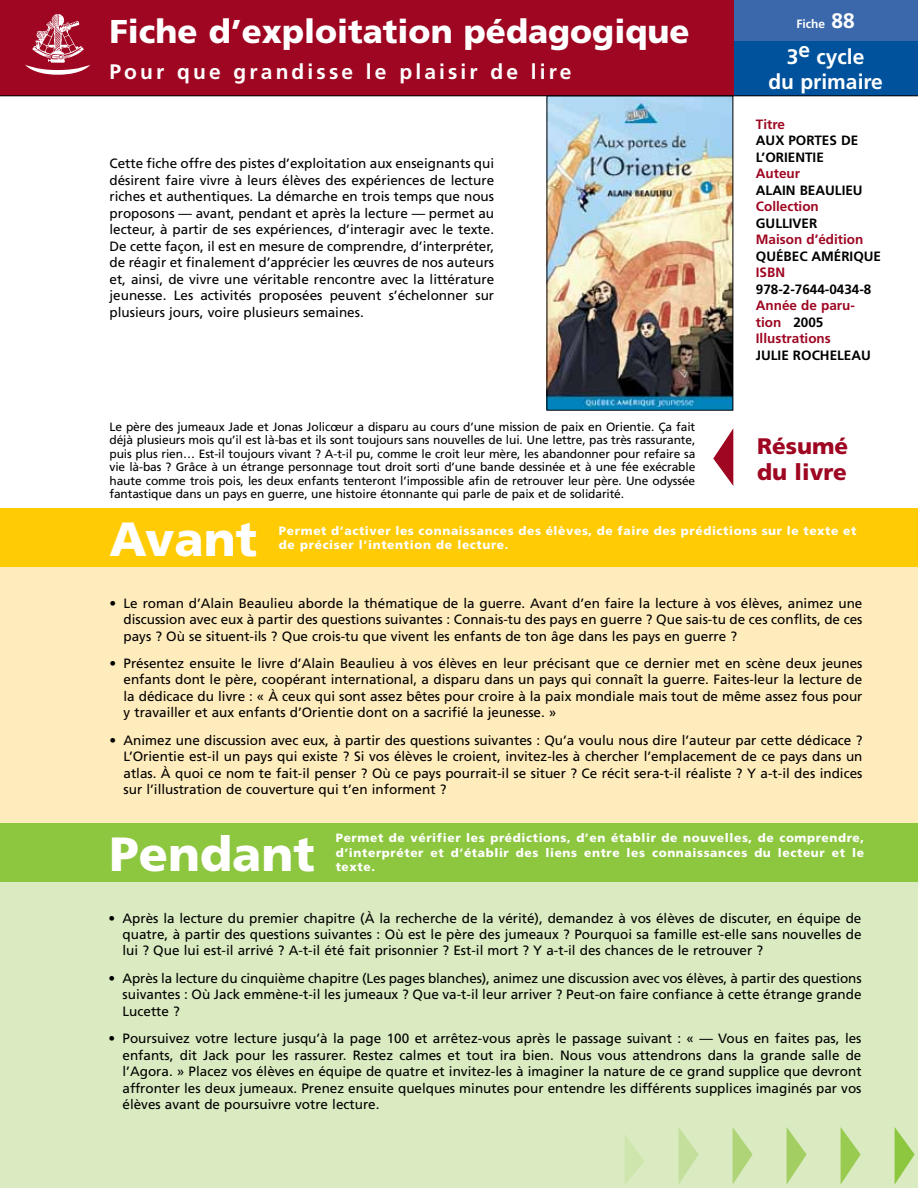
<style>
.page{position:relative;width:918px;height:1188px;background:#fff}
.page>*{position:absolute;margin:0;border:0;box-sizing:border-box;transform-origin:0 0}
.t1{font:900 48px "Frutiger";color:#fff}
.t2{font:900 33px "Frutiger";color:#fff}
.t3{font:900 22.5px/25.5px "Frutiger";color:#9e0621}
.t4{font:700 21px "Frutiger";letter-spacing:.15em;color:#fff}
.t5{font:700 21px/25.2px "Frutiger";color:#fff;text-align:center}
.t6{font:13.5px/16.5px "Frutiger";color:#000;text-align:justify}
.t7{font:700 13.5px/16.5px "Frutiger";color:#000}
.t8{font:700 13.5px/16.5px "Frutiger";color:#9e0621}
.t9{font:12px/13.5px "Frutiger";letter-spacing:-.01em;color:#000;text-align:justify}
.t10{font:900 12px/14.4px "Frutiger";letter-spacing:.05em;color:#fff}
.t11{font:700 12px "Frutiger";color:#fff}
.s1{font-size:21px}
.s2{color:#000}
</style>
<div class="page">
<div style="left:729px;top:12px;width:189px;height:84px;background:#00529c"></div>
<div style="left:729px;top:0;width:189px;height:40px;background:#3a68aa"></div>
<div style="left:0;top:0;width:733px;height:96px;background:#9e0621"></div>
<svg style="left:713px;top:429px;width:20px;height:57px"></svg>
<hr style="left:0;top:96px;width:918px;height:1px;background:#000">
<svg style="left:25px;top:14px;width:65px;height:61px"></svg>
<div style="left:0;top:861px;width:918px;height:327px;background:#daebc1"></div>
<div style="left:0;top:542px;width:918px;height:319px;background:#ffecbc"></div>
<div style="left:0;top:824px;width:918px;height:58px;background:#8dc63f"></div>
<div style="left:0;top:508px;width:918px;height:59px;background:#ffcb05"></div>
<svg style="left:625px;top:1135px;width:19px;height:49px"></svg>
<svg style="left:679px;top:1128px;width:20px;height:56px"></svg>
<svg style="left:733px;top:1128px;width:20px;height:56px"></svg>
<svg style="left:787px;top:1128px;width:20px;height:56px"></svg>
<svg style="left:841px;top:1128px;width:20px;height:56px"></svg>
<svg style="left:895px;top:1128px;width:20px;height:56px"></svg>
<img style="left:549px;top:98px;width:182px;height:310px">
<h2 class="t2" style="left:110px;top:11px;width:582px">Fiche d’exploitation pédagogique</h2>
<h3 class="t4" style="left:110px;top:59px;width:463px">Pour que grandisse le plaisir de lire</h3>
<p class="t6" style="left:110px;top:155px;width:386px">Cette fiche offre des pistes d’exploitation aux enseignants qui désirent faire vivre à leurs élèves des expériences de lecture riches et authentiques. La démarche en trois temps que nous proposons — avant, pendant et après la lecture — permet au lecteur, à partir de ses expériences, d’interagir avec le texte.<br>De cette façon, il est en mesure de comprendre, d’interpréter, de réagir et finalement d’apprécier les œuvres de nos auteurs et, ainsi, de vivre une véritable rencontre avec la littérature jeunesse. Les activités proposées peuvent s’échelonner sur plusieurs jours, voire plusieurs semaines.</p>
<p class="t9" style="left:110px;top:419px;width:587px">Le père des jumeaux Jade et Jonas Jolicœur a disparu au cours d’une mission de paix en Orientie. Ça fait déjà plusieurs mois qu’il est là-bas et ils sont toujours sans nouvelles de lui. Une lettre, pas très rassurante, puis plus rien… Est-il toujours vivant ? A-t-il pu, comme le croit leur mère, les abandonner pour refaire sa vie là-bas ? Grâce à un étrange personnage tout droit sorti d’une bande dessinée et à une fée exécrable haute comme trois pois, les deux enfants tenteront l’impossible afin de retrouver leur père. Une odyssée fantastique dans un pays en guerre, une histoire étonnante qui parle de paix et de solidarité.</p>
<p class="t11" style="left:796px;top:17px;width:60px">Fiche <span class="s1">88</span></p>
<h3 class="t5" style="left:768px;top:43px;width:116px">3e cycle<br>du primaire</h3>
<p class="t8" style="left:756px;top:116px;width:31px">Titre</p>
<p class="t7" style="left:756px;top:132px;width:104px">Aux portes de l’Orientie</p>
<p class="t8" style="left:756px;top:165px;width:46px">Auteur</p>
<p class="t7" style="left:756px;top:182px;width:108px">alain beaulieu</p>
<p class="t8" style="left:756px;top:198px;width:65px">Collection</p>
<p class="t7" style="left:756px;top:215px;width:63px">gulliver</p>
<p class="t8" style="left:756px;top:231px;width:109px">Maison d’édition</p>
<p class="t7" style="left:756px;top:248px;width:117px">QUÉBEC AMÉRIQUE</p>
<p class="t8" style="left:756px;top:264px;width:7px">ISBN</p>
<p class="t7" style="left:756px;top:281px;width:117px">978-2-7644-0434-8</p>
<p class="t8" style="left:756px;top:297px;width:101px">Année de paru&shy;tion <span class="s2">2005<br></span>Illustrations</p>
<p class="t7" style="left:756px;top:347px;width:117px">julie rocheleau</p>
<h3 class="t3" style="left:757px;top:433px;width:93px">Résumé du livre</h3>
<h1 class="t1" style="left:110px;top:510px;width:149px">Avant</h1>
<p class="t10" style="left:279px;top:523px;width:579px">Permet d’activer les connaissances des élèves, de faire des prédictions sur le texte et de préciser l’intention de lecture.</p>
<p class="t6" style="left:124px;top:594px;width:740px;text-indent:-14px">• Le roman d’Alain Beaulieu aborde la thématique de la guerre. Avant d’en faire la lecture à vos élèves, animez une discussion avec eux à partir des questions suivantes : Connais-tu des pays en guerre ? Que sais-tu de ces conflits, de ces pays ? Où se situent-ils ? Que crois-tu que vivent les enfants de ton âge dans les pays en guerre ?</p>
<p class="t6" style="left:124px;top:655px;width:741px;text-indent:-14px">• Présentez ensuite le livre d’Alain Beaulieu à vos élèves en leur précisant que ce dernier met en scène deux jeunes enfants dont le père, coopérant international, a disparu dans un pays qui connaît la guerre. Faites-leur la lecture de la dédicace du livre : « À ceux qui sont assez bêtes pour croire à la paix mondiale mais tout de même assez fous pour y travailler et aux enfants d’Orientie dont on a sacrifié la jeunesse. »</p>
<p class="t6" style="left:124px;top:732px;width:740px;text-indent:-14px">• Animez une discussion avec eux, à partir des questions suivantes : Qu’a voulu nous dire l’auteur par cette dédicace ?<br>L’Orientie est-il un pays qui existe ? Si vos élèves le croient, invitez-les à chercher l’emplacement de ce pays dans un atlas. À quoi ce nom te fait-il penser ? Où ce pays pourrait-il se situer ? Ce récit sera-t-il réaliste ? Y a-t-il des indices sur l’illustration de couverture qui t’en informent ?</p>
<h1 class="t1" style="left:110px;top:826px;width:207px">Pendant</h1>
<p class="t10" style="left:336px;top:831px;width:530px;text-align:justify">Permet de vérifier les prédictions, d’en établir de nouvelles, de comprendre, d’interpréter et d’établir des liens entre les connaissances du lecteur et le texte.</p>
<p class="t6" style="left:123px;top:909px;width:741px;text-indent:-14px">• Après la lecture du premier chapitre (À la recherche de la vérité), demandez à vos élèves de discuter, en équipe de quatre, à partir des questions suivantes : Où est le père des jumeaux ? Pourquoi sa famille est-elle sans nouvelles de lui ? Que lui est-il arrivé ? A-t-il été fait prisonnier ? Est-il mort ? Y a-t-il des chances de le retrouver ?</p>
<p class="t6" style="left:123px;top:970px;width:741px;text-indent:-14px">• Après la lecture du cinquième chapitre (Les pages blanches), animez une discussion avec vos élèves, à partir des questions suivantes : Où Jack emmène-t-il les jumeaux ? Que va-t-il leur arriver ? Peut-on faire confiance à cette étrange grande Lucette ?</p>
<p class="t6" style="left:123px;top:1030px;width:741px;text-indent:-14px">• Poursuivez votre lecture jusqu’à la page 100 et arrêtez-vous après le passage suivant : « — Vous en faites pas, les enfants, dit Jack pour les rassurer. Restez calmes et tout ira bien. Nous vous attendrons dans la grande salle de l’Agora. » Placez vos élèves en équipe de quatre et invitez-les à imaginer la nature de ce grand supplice que devront affronter les deux jumeaux. Prenez ensuite quelques minutes pour entendre les différents supplices imaginés par vos élèves avant de poursuivre votre lecture.</p>
</div>
